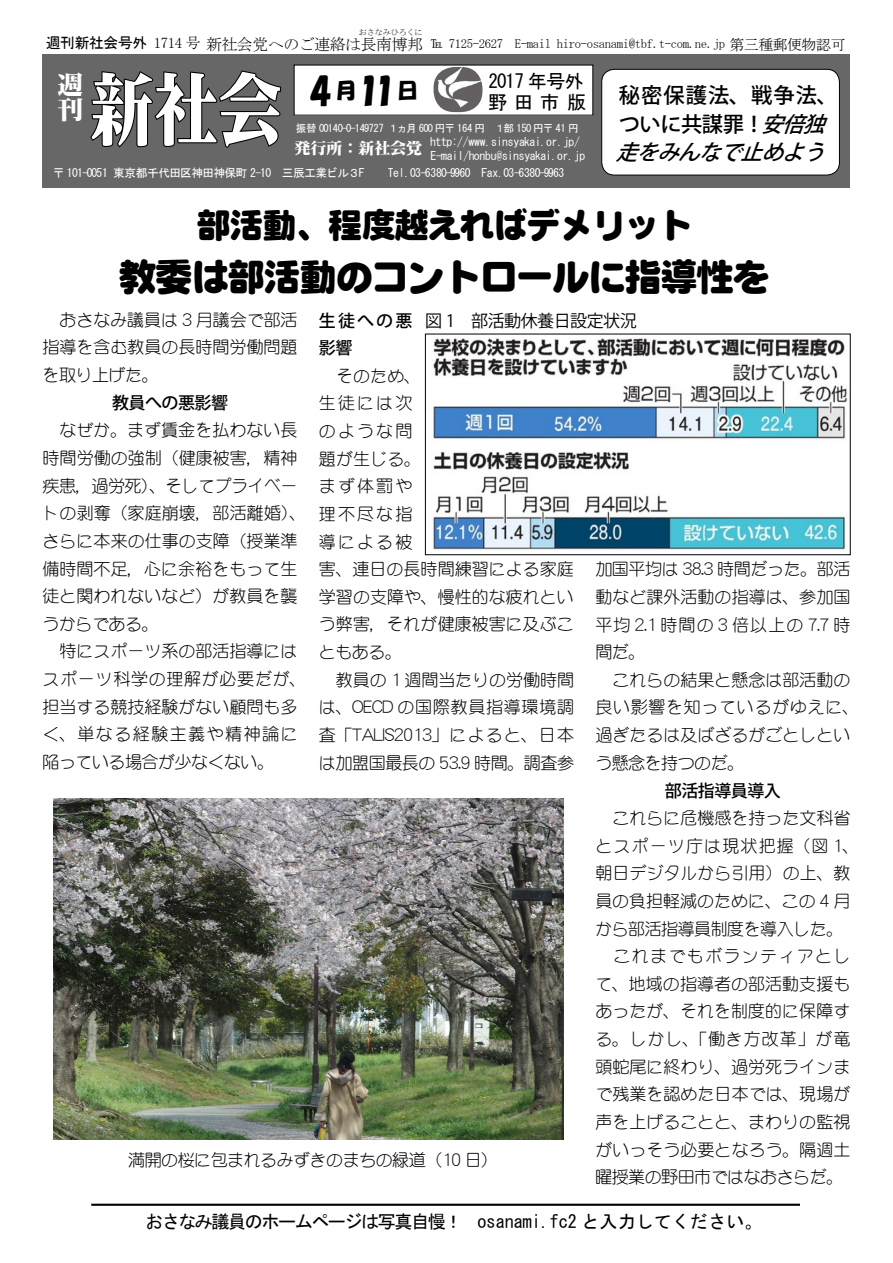
<style>
.page{position:relative;width:893px;height:1263px;background:#fff}
.page>*{position:absolute;margin:0;border:0;box-sizing:border-box;transform-origin:0 0}
.t1{font:79.65px "NIS M9 83 pv RKSJ H";color:#fff;scale:.8 1}
.t2{font:37.2px "NIS R10 83 pv RKSJ H";letter-spacing:-.03em;color:#000}
.t3{font:34.05px "NIS R10 83 pv RKSJ H";letter-spacing:-.03em;color:#000}
.t4{font:34.05px "HGS Soei Kakupoptai";color:#000}
.t5{font:25.5px/25.5px "NIS M9 83 pv RKSJ H";color:#fff}
.t6{font:500 21.3px/28.7px "Koz Go Pro";letter-spacing:.05em;color:#000}
.t7{font:21.3px "HGS Soei Kakupoptai";color:#000}
.t8{font:19.2px "MS Gothic";letter-spacing:-.035em;color:#000}
.t9{font:18px "MS Gothic";letter-spacing:-.08em;color:#000}
.t10{font:16.95px/27.6px "DF Maru Gothic Lt WINP RKSJ H";color:#000}
.t11{font:16.95px "DF Maru Gothic Lt WINP RKSJ H";letter-spacing:-.03em;color:#000}
.t12{font:16.95px/27.6px "Koz Go Pro";letter-spacing:-.03em;color:#000}
.t13{font:500 16.95px "Koz Go Pro";letter-spacing:-.03em;color:#000}
.t14{font:15.9px "MS Mincho";letter-spacing:-.03em;color:#000}
.t15{font:15.9px "NIS M9 83 pv RKSJ H";color:#fff}
.t16{font:14.85px "MS Gothic";letter-spacing:-.03em;color:#000}
.t17{font:12.75px "MS Mincho";letter-spacing:-.03em;color:#000}
.t18{font:11.7px/13.8px "MS Gothic";letter-spacing:-.035em;color:#fff}
.t19{font:10.65px "MS Gothic";letter-spacing:-.045em;color:#fff}
.t20{font:7.95px "MS Mincho";color:#000}
.s1{font-family:"MS Mincho"}
.s2{font-size:15.9px}
.s3{font-size:14.85px}
.s4{font-size:34.05px}
.s5{font-style:italic}
.s6{font-weight:500}
</style>
<div class="page">
<div style="left:42px;top:54px;width:807px;height:134px;background:#686767"></div>
<svg style="left:90px;top:70px;width:192px;height:78px"></svg>
<div style="left:294px;top:65px;width:299px;height:50px;background:#fff"></div>
<div style="left:602px;top:69px;width:237px;height:106px;background:#fff;border-radius:13px"></div>
<div style="left:601px;top:69px;width:239px;height:106px;border:1px solid #000;border-radius:13px"></div>
<img style="left:434px;top:67px;width:48px;height:45px">
<hr style="left:91px;top:1204px;width:709px;height:2px;background:#000">
<img style="left:433px;top:338px;width:414px;height:212px">
<img style="left:53px;top:799px;width:510px;height:340px">
<p class="t20" style="left:359px;top:28px;width:65px">おさなみひろくに</p>
<p class="t16" style="left:46px;top:35px;width:156px">週刊新社会号外 <span class="s1">1714 号</span></p>
<p class="t17" style="left:376px;top:37px;width:471px"><span class="s2">南博邦</span> ℡ 7125-2627 E-mail hiro-osanami@tbf.t-com.ne.jp <span class="s3">第三種郵便物認可</span></p>
<p class="t14" style="left:206px;top:36px;width:172px">新社会党へのご連絡は長</p>
<h3 class="t5" style="left:58px;top:70px;width:27px">週刊</h3>
<h1 class="t1" style="left:90px;top:60px;width:241px">新社会</h1>
<p class="t7" style="left:335px;top:80px;width:84px">月<span class="s4">11</span>日</p>
<h3 class="t4" style="left:310px;top:73px;width:24px">4</h3>
<p class="t8" style="left:489px;top:71px;width:97px">2017 年号外</p>
<p class="t8" style="left:488px;top:92px;width:100px">野 田 市 版</p>
<p class="t19" style="left:296px;top:123px;width:284px">振替 00140-0-149727 １ヵ月 600 円〒 164 円　１部 150 円〒 41 円</p>
<p class="t18" style="left:430px;top:135px;width:157px">http://www.sinsyakai.or.jp/<br>E-mail/honbu@sinsyakai.or.jp</p>
<p class="t15" style="left:295px;top:138px;width:129px">発行所 : 新社会党</p>
<p class="t18" style="left:53px;top:166px;width:313px">〒 101-0051 東京都千代田区神田神保町 2-10 三辰工業ビル３F</p>
<p class="t18" style="left:388px;top:166px;width:178px">Tel.03-6380-9960 Fax.03-6380-9963</p>
<p class="t6" style="left:616px;top:82px;width:223px">秘密保護法、戦争法、ついに共謀罪！<span class="s5">安倍独走をみんなで止めよう</span></p>
<h3 class="t3" style="left:197px;top:204px;width:497px">部活動、程度越えればデメリット</h3>
<h2 class="t2" style="left:119px;top:254px;width:652px">教委は部活動のコントロールに指導性を</h2>
<p class="t10" style="left:43px;top:306px;width:257px;text-align:justify">　おさなみ議員は 3 月議会で部活指導を含む教員の長時間労働問題を取り上げた。</p>
<p class="t13" style="left:112px;top:392px;width:117px">教員への悪影響</p>
<p class="t10" style="left:43px;top:416px;width:265px">　なぜか。まず賃金を払わない長時間労働の強制（健康被害，精神疾患，過労死）、そしてプライベートの剥奪（家庭崩壊，部活離婚）、さらに本来の仕事の支障（授業準備時間不足，心に余裕をもって生徒と関われないなど）が教員を襲うからである。<br>　特にスポーツ系の部活指導にはスポーツ科学の理解が必要だが、担当する競技経験がない顧問も多く、単なる経験主義や精神論に陥っている場合が少なくない。</p>
<p class="t12" style="left:319px;top:307px;width:319px"><span class="s6">生徒への悪</span> 図 1　部活動休養日設定状況<span class="s6">影響</span></p>
<p class="t10" style="left:319px;top:362px;width:257px">　そのため、<br>生徒には次<br>のような問<br>題が生じる。<br>まず体罰や<br>理不尽な指<br>導による被<br>害、連日の長時間練習による家庭学習の支障や、慢性的な疲れという弊害，それが健康被害に及ぶこともある。<br>　教員の 1 週間当たりの労働時間は、OECD の国際教員指導環境調査「TALIS2013」によると、日本は加盟国最長の 53.9 時間。調査参</p>
<p class="t10" style="left:595px;top:555px;width:265px">加国平均は 38.3 時間だった。部活動など課外活動の指導は、参加国平均 2.1 時間の 3 倍以上の 7.7 時間だ。<br>　これらの結果と懸念は部活動の良い影響を知っているがゆえに、過ぎたるは及ばざるがごとしという懸念を持つのだ。</p>
<p class="t13" style="left:665px;top:780px;width:117px">部活指導員導入</p>
<p class="t10" style="left:595px;top:804px;width:265px">　これらに危機感を持った文科省とスポーツ庁は現状把握（図 1、朝日デジタルから引用）の上、教員の負担軽減のために、この 4 月から部活指導員制度を導入した。　これまでもボランティアとして、地域の指導者の部活動支援もあったが、それを制度的に保障する。しかし、「働き方改革」が竜頭蛇尾に終わり、過労死ラインまで残業を認めた日本では、現場が声を上げることと、まわりの監視がいっそう必要となろう。隔週土曜授業の野田市ではなおさらだ。</p>
<p class="t11" style="left:128px;top:1151px;width:371px">満開の桜に包まれるみずきのまちの緑道（10 日）</p>
<p class="t9" style="left:145px;top:1212px;width:619px">おさなみ議員のホームページは写真自慢！　osanami.fc2 と入力してください。</p>
</div>
